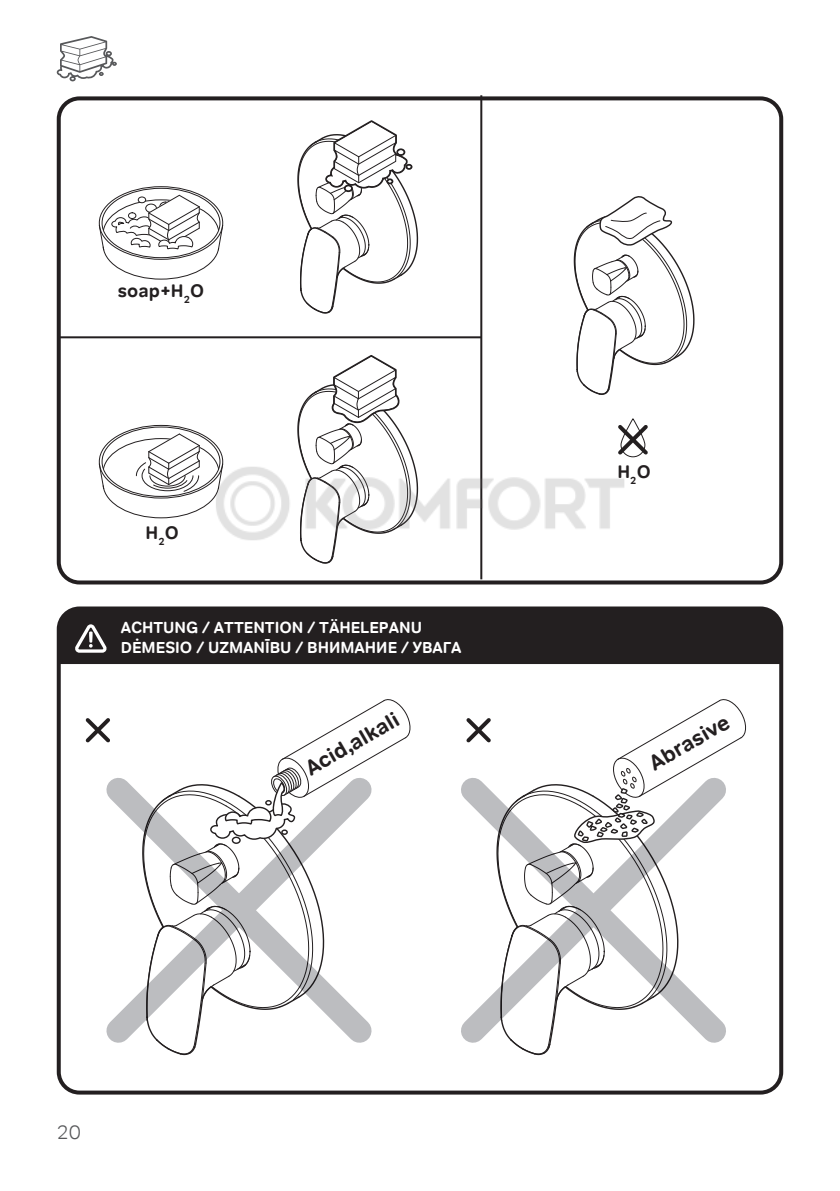
<style>
.page{position:relative;width:840px;height:1191px;background:#fff}
.page>*{position:absolute;margin:0;border:0;box-sizing:border-box;transform-origin:0 0}
.t1{font:700 21.4px "Tondo Corp";color:#231f20}
.t2{font:300 20px "Tondo Corp";color:#57585a}
.t3{font:700 18px "Tondo Corp";color:#231f20}
.t4{font:700 16px/19.2px "Tondo Corp";color:#fff}
</style>
<div class="page">
<svg style="left:57px;top:36px;width:60px;height:45px"></svg>
<svg style="left:85px;top:718px;width:25px;height:25px"></svg>
<svg style="left:106px;top:778px;width:35px;height:264px"></svg>
<svg style="left:618px;top:421px;width:30px;height:37px"></svg>
<div style="left:620px;top:418px;width:25px;height:39px;border:1px solid #231f20;border-radius:12px"></div>
<hr style="left:58px;top:336px;width:423px;height:2px;background:#231f20">
<hr style="left:480px;top:95px;width:2px;height:484px;background:#231f20">
<svg style="left:141px;top:699px;width:270px;height:357px"></svg>
<svg style="left:462px;top:699px;width:284px;height:357px"></svg>
<svg style="left:98px;top:425px;width:125px;height:94px"></svg>
<svg style="left:98px;top:186px;width:126px;height:94px"></svg>
<svg style="left:297px;top:120px;width:121px;height:194px"></svg>
<div style="left:343px;top:185px;width:9px;height:7px;border:1px solid #231f20;border-radius:50%"></div>
<div style="left:386px;top:178px;width:7px;height:6px;border:1px solid #231f20;border-radius:50%"></div>
<div style="left:396px;top:148px;width:9px;height:8px;border:1px solid #231f20;border-radius:50%"></div>
<div style="left:405px;top:164px;width:7px;height:6px;border:1px solid #231f20;border-radius:50%"></div>
<svg style="left:297px;top:355px;width:116px;height:209px"></svg>
<div style="left:62px;top:611px;width:720px;height:53px;background:#231f20"></div>
<svg style="left:573px;top:196px;width:121px;height:199px"></svg>
<div style="left:57px;top:96px;width:725px;height:488px;border:4px solid #231f20;border-radius:21px"></div>
<div style="left:57px;top:606px;width:725px;height:488px;border:4px solid #231f20;border-radius:21px"></div>
<img style="left:210px;top:457px;width:419px;height:92px">
<p class="t3" style="left:118px;top:280px;width:88px">soap+H<sub>2</sub>O</p>
<p class="t3" style="left:145px;top:522px;width:35px">H<sub>2</sub>O</p>
<p class="t4" style="left:121px;top:618px;width:342px">ACHTUNG / ATTENTION / TÄHELEPANU<br>DĖMESIO / UZMANĪBU / ВНИМАНИЕ / УВАГА</p>
<p class="t3" style="left:617px;top:460px;width:35px">H<sub>2</sub>O</p>
<h1 class="t1" style="left:300px;top:758px;width:106px;rotate:-30deg">Acid,alkali</h1>
<h1 class="t1" style="left:643px;top:753px;width:90px;rotate:-30deg">Abrasive</h1>
<p class="t2" style="left:57px;top:1120px;width:26px">20</p>
</div>
